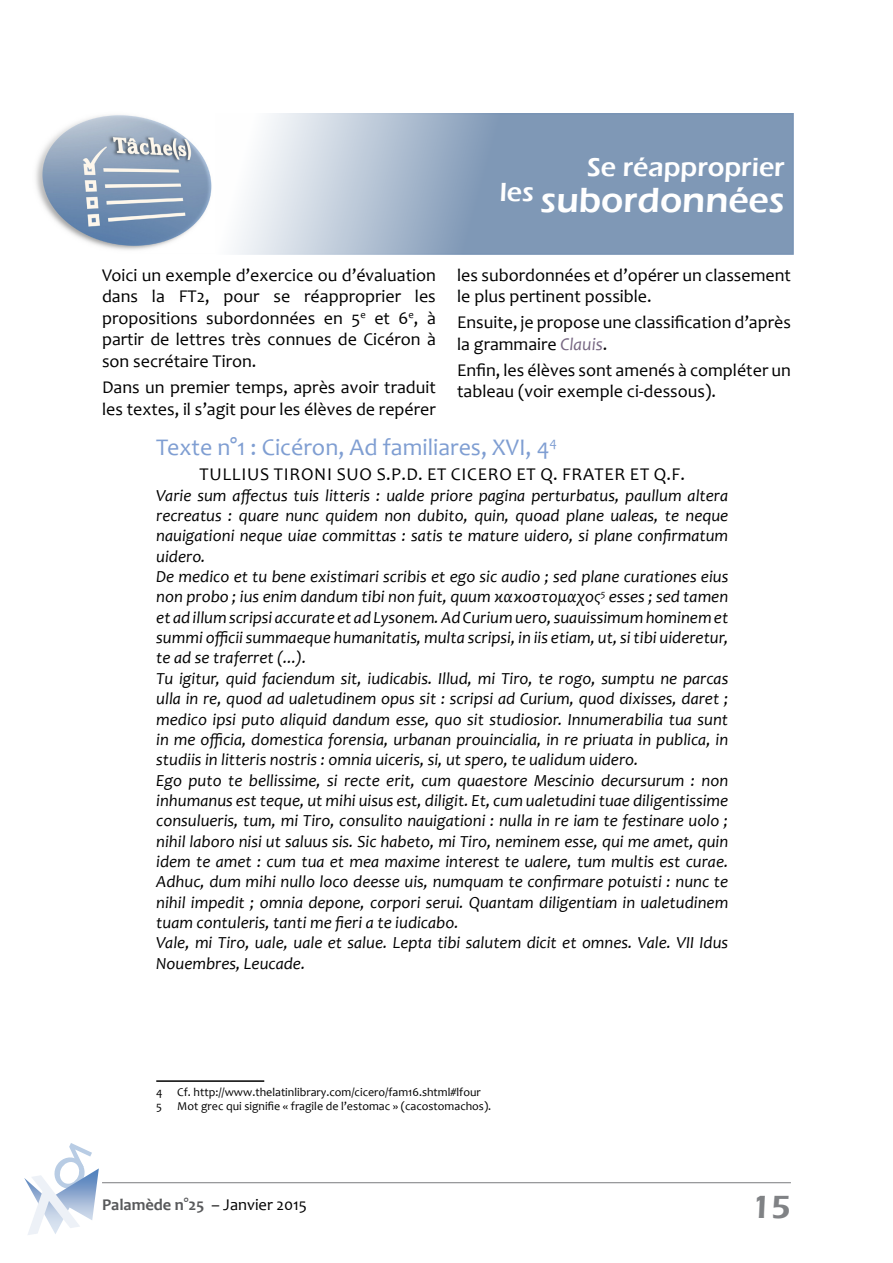
<style>
.page{position:relative;width:893px;height:1263px;background:#fff}
.page>*{position:absolute;margin:0;border:0;box-sizing:border-box;transform-origin:0 0}
.t1{font:600 36px "Eras ITC";color:#fff}
.t2{font:600 33px "Eras ITC";color:#808285}
.t3{font:600 27px "Eras ITC";color:#fff}
.t4{font:24px "Candara";color:#7f9ed2}
.t5{font:18px/21.6px "Candara";color:#000}
.t6{font:italic 16.95px/20.4px "Candara";color:#000}
.t7{font:700 16.5px "Candara";color:#58595b}
.t8{font:12px/14.4px "Candara";color:#000}
.s1{font-style:italic;color:#776883}
.s2{font-weight:400;color:#000}
</style>
<div class="page">
<svg style="left:24px;top:1143px;width:75px;height:92px"></svg>
<hr style="left:102px;top:1182px;width:689px;height:1px;background:#7b7c7f">
<svg style="left:234px;top:113px;width:560px;height:142px;background:#9baec6"></svg>
<img style="left:35px;top:115px;width:177px;height:135px">
<hr style="left:156px;top:1080px;width:108px;height:2px;background:#000">
<h3 class="t3" style="left:587px;top:152px;width:199px">Se réapproprier</h3>
<h1 class="t1" style="left:500px;top:179px;width:286px"><sup>les</sup> subordonnées</h1>
<p class="t5" style="left:102px;top:264px;width:335px;text-align:justify">Voici un exemple d’exercice ou d’évaluation dans la FT2, pour se réapproprier les propositions subordonnées en 5<sup>e</sup> et 6<sup>e</sup>, à partir de lettres très connues de Cicéron à son secrétaire Tiron.</p>
<p class="t5" style="left:102px;top:376px;width:335px">Dans un premier temps, après avoir traduit les textes, il s’agit pour les élèves de repérer</p>
<p class="t5" style="left:457px;top:264px;width:335px">les subordonnées et d’opérer un classement le plus pertinent possible.</p>
<p class="t5" style="left:457px;top:311px;width:335px">Ensuite, je propose une classification d’après la grammaire <span class="s1">Clauis</span>.</p>
<p class="t5" style="left:457px;top:359px;width:335px">Enfin, les élèves sont amenés à compléter un tableau (voir exemple ci-dessous).</p>
<h3 class="t4" style="left:156px;top:432px;width:402px">Texte n°1 : Cicéron, Ad familiares, XVI, 4<sup>4</sup></h3>
<p class="t5" style="left:200px;top:464px;width:21px">Tullius</p>
<p class="t5" style="left:274px;top:464px;width:20px">Tironi</p>
<p class="t5" style="left:337px;top:464px;width:13px">suo</p>
<p class="t5" style="left:377px;top:464px;width:96px">S.P.D. et Cicero</p>
<p class="t5" style="left:516px;top:464px;width:57px">et Q. frater</p>
<p class="t5" style="left:630px;top:464px;width:57px">et Q.F.</p>
<p class="t6" style="left:156px;top:485px;width:574px">Varie sum affectus tuis litteris : ualde priore pagina perturbatus, paullum altera recreatus : quare nunc quidem non dubito, quin, quoad plane ualeas, te neque nauigationi neque uiae committas : satis te mature uidero, si plane confirmatum uidero.<br>De medico et tu bene existimari scribis et ego sic audio ; sed plane curationes eius non probo ; ius enim dandum tibi non fuit, quum κακοστομαχος<sup>5</sup> esses ; sed tamen et ad illum scripsi accurate et ad Lysonem. Ad Curium uero, suauissimum hominem et summi officii summaeque humanitatis, multa scripsi, in iis etiam, ut, si tibi uideretur, te ad se traferret (...).<br>Tu igitur, quid faciendum sit, iudicabis. Illud, mi Tiro, te rogo, sumptu ne parcas ulla in re, quod ad ualetudinem opus sit : scripsi ad Curium, quod dixisses, daret ; medico ipsi puto aliquid dandum esse, quo sit studiosior. Innumerabilia tua sunt in me officia, domestica forensia, urbanan prouincialia, in re priuata in publica, in studiis in litteris nostris : omnia uiceris, si, ut spero, te ualidum uidero.<br>Ego puto te bellissime, si recte erit, cum quaestore Mescinio decursurum : non inhumanus est teque, ut mihi uisus est, diligit. Et, cum ualetudini tuae diligentissime consulueris, tum, mi Tiro, consulito nauigationi : nulla in re iam te festinare uolo ; nihil laboro nisi ut saluus sis. Sic habeto, mi Tiro, neminem esse, qui me amet, quin idem te amet : cum tua et mea maxime interest te ualere, tum multis est curae.<br>Adhuc, dum mihi nullo loco deesse uis, numquam te confirmare potuisti : nunc te nihil impedit ; omnia depone, corpori serui. Quantam diligentiam in ualetudinem tuam contuleris, tanti me fieri a te iudicabo.<br>Vale, mi Tiro, uale, uale et salue. Lepta tibi salutem dicit et omnes. Vale. VII Idus Nouembres, Leucade.</p>
<p class="t8" style="left:156px;top:1084px;width:326px">4 Cf. http://www.thelatinlibrary.com/cicero/fam16.shtml#lfour<br>5</p>
<p class="t8" style="left:177px;top:1099px;width:315px">Mot grec qui signifie « fragile de l’estomac » (cacostomachos).</p>
<p class="t7" style="left:102px;top:1194px;width:206px">Palamède n°25 <span class="s2">– Janvier 2015</span></p>
<h2 class="t2" style="left:751px;top:1188px;width:42px">15</h2>
</div>
